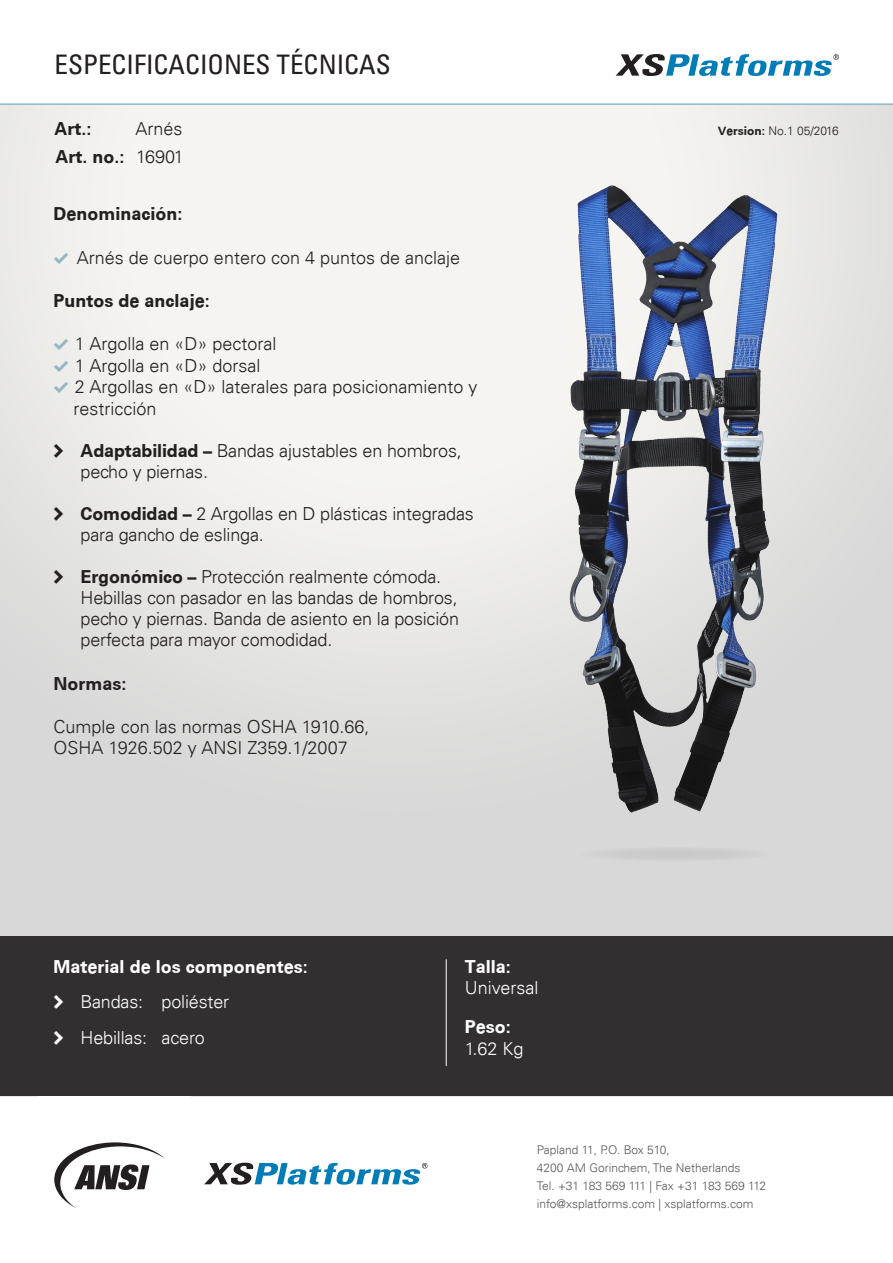
<style>
.page{position:relative;width:893px;height:1263px;background:#fff}
.page>*{position:absolute;margin:0;border:0;box-sizing:border-box;transform-origin:0 0}
.t1{font:condensed 27px "Univers LT";color:#231f20}
.t2{font:300 18px/21px "Univers LT";letter-spacing:-.01em;color:#231f20}
.t3{font:300 18px/21.6px "Univers LT";letter-spacing:-.01em;color:#fff}
.t4{font:700 18px "Univers CE";color:#231f20}
.t5{font:700 18px "Univers CE";color:#fff}
.t6{font:300 12px/18px "Univers LT";color:#57585a}
.t7{font:300 12px "Univers LT";color:#231f20}
.s1{font-family:"Univers LT";font-weight:300}
.s2{font-family:"Click Bits Icons 1";font-weight:400;color:#92b6c7}
.s3{font-family:"Click Bits Arrows 2";font-weight:400}
.s4{font-family:"Univers CE";font-weight:700}
</style>
<div class="page">
<div style="left:0;top:936px;width:893px;height:159px;background:#312f30"></div>
<hr style="left:0;top:103px;width:893px;height:2px;background:#92b6c7">
<svg style="left:204px;top:1163px;width:223px;height:22px"></svg>
<svg style="left:620px;top:54px;width:219px;height:14px"></svg>
<hr style="left:446px;top:959px;width:1px;height:107px;background:#fff">
<img style="left:405px;top:68px;width:488px;height:894px">
<div style="left:577px;top:847px;width:197px;height:15px;background:#cfcfcf;border-radius:50%"></div>
<svg style="left:54px;top:1142px;width:111px;height:66px"></svg>
<p class="t1" style="left:55px;top:47px;width:338px">ESPECIFICACIONES TÉCNICAS</p>
<p class="t4" style="left:55px;top:118px;width:39px">Art.:</p>
<p class="t2" style="left:135px;top:118px;width:49px">Arnés</p>
<p class="t4" style="left:55px;top:146px;width:130px">Art. no.: <span class="s1">16901</span></p>
<p class="t4" style="left:54px;top:203px;width:131px">Denominación:</p>
<p class="t2" style="left:54px;top:247px;width:408px"><span class="s2">d</span> Arnés de cuerpo entero con 4 puntos de anclaje</p>
<p class="t4" style="left:54px;top:290px;width:158px">Puntos de anclaje:</p>
<p class="t2" style="left:54px;top:333px;width:224px"><span class="s2">d</span> 1 Argolla en «D» pectoral</p>
<p class="t2" style="left:54px;top:355px;width:208px"><span class="s2">d</span> 1 Argolla en «D» dorsal</p>
<p class="t2" style="left:54px;top:376px;width:425px"><span class="s2">d</span> 2 Argollas en «D» laterales para posicionamiento y</p>
<p class="t2" style="left:74px;top:398px;width:84px">restricción</p>
<p class="t2" style="left:81px;top:440px;width:383px;text-indent:-27px"><span class="s3">7</span> <span class="s4">Adaptabilidad –</span> Bandas ajustables en hombros, pecho y piernas.</p>
<p class="t2" style="left:81px;top:503px;width:395px;text-indent:-27px"><span class="s3">7</span> <span class="s4">Comodidad –</span> 2 Argollas en D plásticas integradas para gancho de eslinga.</p>
<p class="t2" style="left:81px;top:566px;width:380px;text-indent:-27px"><span class="s3">7</span> <span class="s4">Ergonómico –</span> Protección realmente cómoda.<br>Hebillas con pasador en las bandas de hombros, pecho y piernas. Banda de asiento en la posición perfecta para mayor comodidad.</p>
<p class="t4" style="left:54px;top:673px;width:75px">Normas:</p>
<p class="t2" style="left:54px;top:716px;width:317px">Cumple con las normas OSHA 1910.66,</p>
<p class="t2" style="left:54px;top:737px;width:296px">OSHA 1926.502 y ANSI Z359.1/2007</p>
<p class="t5" style="left:54px;top:955px;width:256px">Material de los componentes:</p>
<p class="t3" style="left:54px;top:991px;width:177px"><span class="s3">7</span> Bandas: poliéster</p>
<p class="t3" style="left:54px;top:1027px;width:153px"><span class="s3">7</span> Hebillas: acero</p>
<p class="t3" style="left:465px;top:955px;width:75px"><span class="s4">Talla:<br></span>Universal</p>
<p class="t3" style="left:465px;top:1016px;width:60px"><span class="s4">Peso:<br></span>1.62 Kg</p>
<p class="t7" style="left:718px;top:124px;width:123px"><span class="s4">Version:</span> No.1 05/2016</p>
<p class="t6" style="left:537px;top:1141px;width:205px">Papland 11, P.O. Box 510,<br>4200 AM Gorinchem, The Netherlands</p>
<p class="t6" style="left:537px;top:1177px;width:231px">Tel. +31 183 569 111 | Fax +31 183 569 112 info@xsplatforms.com | xsplatforms.com</p>
</div>
